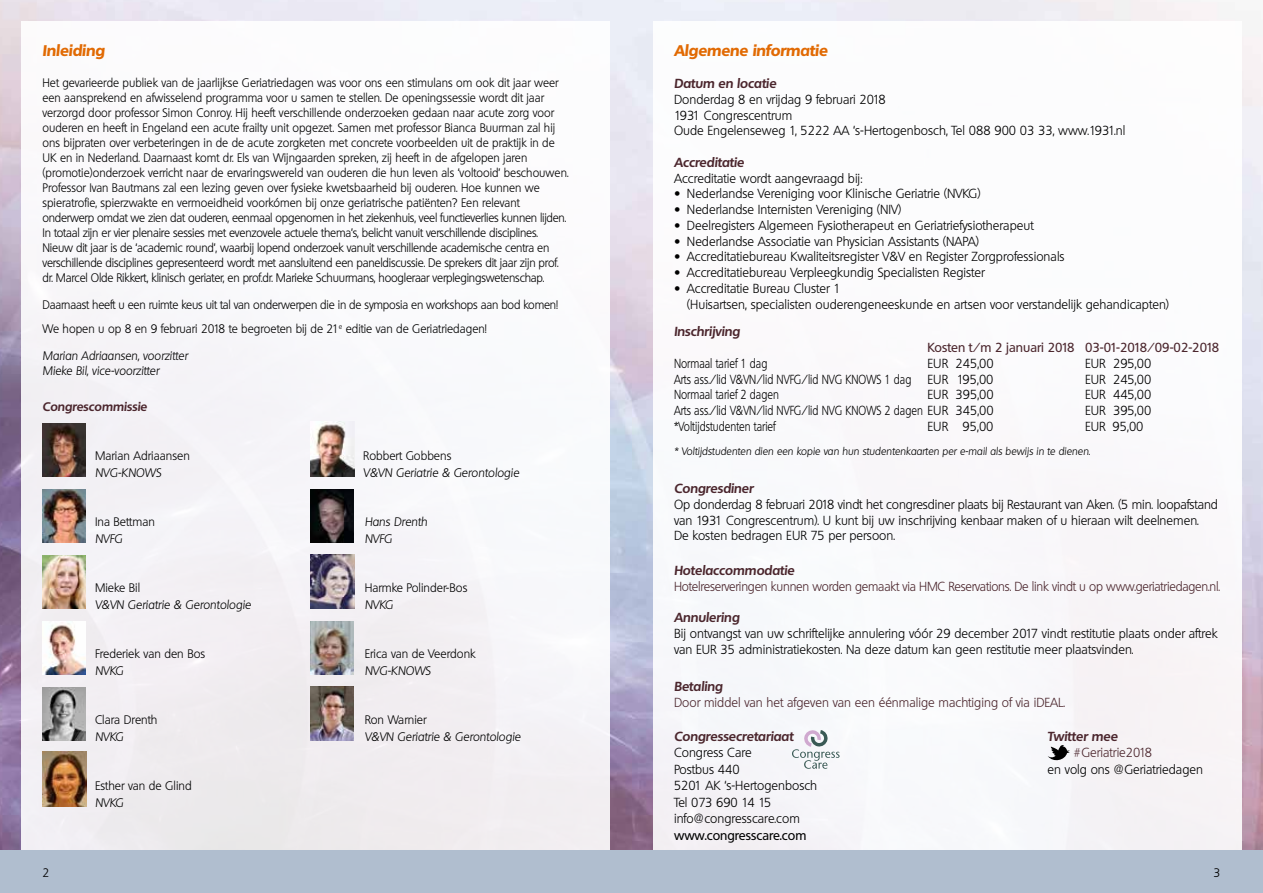
<style>
.page{position:relative;width:1263px;height:893px;background:#fff}
.page>*{position:absolute;margin:0;border:0;box-sizing:border-box;transform-origin:0 0}
.t1{font:italic 800 15px "Quebec";color:#e16a03}
.t2{font:300 12.75px/15.8px "Quebec";color:#000}
.t3{font:300 12.75px "Quebec";color:#000;scale:.85 1}
.t4{font:italic 700 12.75px "Quebec";color:#4b262d}
.t5{font:300 12.75px "Quebec";letter-spacing:-.02em;color:#4b262d}
.t6{font:300 12.75px "Quebec";color:#4b262d}
.t7{font:500 12.75px "Quebec";color:#4b262d}
.t8{font:500 12.75px "Quebec";color:#000}
.t9{font:300 12px/15px "Quebec";color:#000}
.t10{font:italic 300 12px/15px "Quebec";color:#000}
.t11{font:300 12px/24px "Quebec";letter-spacing:-.02em;color:#000}
.t12{font:italic 700 12px "Quebec";color:#4b262d}
.t13{font:italic 300 10.5px "Quebec";color:#000}
.s1{font-family:"Helvetica Neue LT Std";font-weight:400}
</style>
<div class="page">
<img style="left:0;top:0;width:1263px;height:850px">
<div style="left:21px;top:21px;width:589px;height:829px;background:linear-gradient(to right,#f4f2f5,#f9f8fa)"></div>
<div style="left:653px;top:21px;width:589px;height:829px;background:#fff"></div>
<div style="left:0;top:850px;width:631px;height:43px;background:#b0becf"></div>
<div style="left:631px;top:850px;width:632px;height:43px;background:#b0becf"></div>
<img style="left:43px;top:423px;width:42px;height:54px">
<img style="left:43px;top:489px;width:42px;height:54px">
<img style="left:43px;top:555px;width:42px;height:54px">
<img style="left:43px;top:621px;width:42px;height:54px">
<img style="left:43px;top:687px;width:42px;height:54px">
<img style="left:43px;top:752px;width:43px;height:54px">
<img style="left:311px;top:422px;width:43px;height:54px">
<img style="left:311px;top:489px;width:43px;height:54px">
<img style="left:311px;top:554px;width:43px;height:55px">
<img style="left:311px;top:621px;width:43px;height:54px">
<img style="left:311px;top:687px;width:43px;height:53px">
<svg style="left:792px;top:730px;width:48px;height:39px"></svg>
<svg style="left:1047px;top:745px;width:23px;height:15px"></svg>
<p class="t1" style="left:43px;top:40px;width:64px">Inleiding</p>
<p class="t9" style="left:43px;top:76px;width:527px">Het gevarieerde publiek van de jaarlijkse Geriatriedagen was voor ons een stimulans om ook dit jaar weer een aansprekend en afwisselend programma voor u samen te stellen. De openingssessie wordt dit jaar verzorgd door professor Simon Conroy. Hij heeft verschillende onderzoeken gedaan naar acute zorg voor ouderen en heeft in Engeland een acute frailty unit opgezet. Samen met professor Bianca Buurman zal hij ons bijpraten over verbeteringen in de de acute zorgketen met concrete voorbeelden uit de praktijk in de UK en in Nederland. Daarnaast komt dr. Els van Wijngaarden spreken, zij heeft in de afgelopen jaren (promotie)onderzoek verricht naar de ervaringswereld van ouderen die hun leven als ‘voltooid’ beschouwen.<br>Professor Ivan Bautmans zal een lezing geven over fysieke kwetsbaarheid bij ouderen. Hoe kunnen we spieratrofie, spierzwakte en vermoeidheid voorkómen bij onze geriatrische patiënten? Een relevant onderwerp omdat we zien dat ouderen, eenmaal opgenomen in het ziekenhuis, veel functieverlies kunnen lijden.<br>In totaal zijn er vier plenaire sessies met evenzovele actuele thema’s, belicht vanuit verschillende disciplines.<br>Nieuw dit jaar is de ‘academic round’, waarbij lopend onderzoek vanuit verschillende academische centra en verschillende disciplines gepresenteerd wordt met aansluitend een paneldiscussie. De sprekers dit jaar zijn prof. dr. Marcel Olde Rikkert, klinisch geriater, en prof.dr. Marieke Schuurmans, hoogleraar verplegingswetenschap.</p>
<p class="t11" style="left:43px;top:293px;width:517px">Daarnaast heeft u een ruimte keus uit tal van onderwerpen die in de symposia en workshops aan bod komen!<br>We hopen u op 8 en 9 februari 2018 te begroeten bij de 21<sup>e</sup> editie van de Geriatriedagen!</p>
<p class="t10" style="left:43px;top:349px;width:147px">Marian Adriaansen, voorzitter<br>Mieke Bil, vice-voorzitter</p>
<p class="t12" style="left:43px;top:399px;width:106px">Congrescommissie</p>
<p class="t9" style="left:95px;top:448px;width:96px">Marian Adriaansen</p>
<p class="t10" style="left:95px;top:465px;width:68px">NVG-KNOWS</p>
<p class="t9" style="left:363px;top:448px;width:90px">Robbert Gobbens</p>
<p class="t10" style="left:363px;top:465px;width:158px">V&amp;VN Geriatrie &amp; Gerontologie</p>
<p class="t10" style="left:365px;top:514px;width:64px;line-height:16.5px">Hans Drenth<br>NVFG</p>
<p class="t9" style="left:95px;top:514px;width:61px">Ina Bettman</p>
<p class="t10" style="left:95px;top:531px;width:29px">NVFG</p>
<p class="t9" style="left:95px;top:580px;width:47px">Mieke Bil</p>
<p class="t10" style="left:95px;top:597px;width:158px">V&amp;VN Geriatrie &amp; Gerontologie</p>
<p class="t9" style="left:95px;top:646px;width:112px">Frederiek van den Bos</p>
<p class="t10" style="left:95px;top:663px;width:30px">NVKG</p>
<p class="t9" style="left:95px;top:712px;width:64px">Clara Drenth</p>
<p class="t10" style="left:95px;top:729px;width:30px">NVKG</p>
<p class="t9" style="left:95px;top:778px;width:98px">Esther van de Glind</p>
<p class="t10" style="left:95px;top:795px;width:30px">NVKG</p>
<p class="t9" style="left:365px;top:580px;width:104px">Harmke Polinder-Bos</p>
<p class="t10" style="left:365px;top:597px;width:30px">NVKG</p>
<p class="t9" style="left:365px;top:646px;width:113px">Erica van de Veerdonk</p>
<p class="t10" style="left:365px;top:663px;width:68px">NVG-KNOWS</p>
<p class="t9" style="left:365px;top:712px;width:63px">Ron Warnier</p>
<p class="t10" style="left:365px;top:729px;width:158px">V&amp;VN Geriatrie &amp; Gerontologie</p>
<p class="t1" style="left:674px;top:40px;width:155px">Algemene informatie</p>
<p class="t4" style="left:674px;top:75px;width:104px">Datum en locatie</p>
<p class="t2" style="left:674px;top:91px;width:453px">Donderdag 8 en vrijdag 9 februari 2018<br>1931 Congrescentrum<br>Oude Engelenseweg 1, 5222 AA ‘s-Hertogenbosch, Tel 088 900 03 33, www.1931.nl</p>
<p class="t4" style="left:674px;top:154px;width:72px">Accreditatie</p>
<p class="t2" style="left:674px;top:170px;width:190px">Accreditatie wordt aangevraagd bij:</p>
<p class="t2" style="left:674px;top:186px;width:308px"><span class="s1">•</span> Nederlandse Vereniging voor Klinische Geriatrie (NVKG)</p>
<p class="t2" style="left:674px;top:202px;width:229px"><span class="s1">•</span> Nederlandse Internisten Vereniging (NIV)</p>
<p class="t2" style="left:674px;top:217px;width:361px"><span class="s1">•</span> Deelregisters Algemeen Fysiotherapeut en Geriatriefysiotherapeut</p>
<p class="t2" style="left:674px;top:233px;width:306px"><span class="s1">•</span> Nederlandse Associatie van Physician Assistants (NAPA)</p>
<p class="t2" style="left:674px;top:249px;width:392px"><span class="s1">•</span> Accreditatiebureau Kwaliteitsregister V&amp;V en Register Zorgprofessionals</p>
<p class="t2" style="left:674px;top:265px;width:312px"><span class="s1">•</span> Accreditatiebureau Verpleegkundig Specialisten Register</p>
<p class="t2" style="left:687px;top:280px;width:484px;text-indent:-13px"><span class="s1">•</span> Accreditatie Bureau Cluster 1<br>(Huisartsen, specialisten ouderengeneeskunde en artsen voor verstandelijk gehandicapten)</p>
<p class="t4" style="left:674px;top:323px;width:68px">Inschrijving</p>
<p class="t7" style="left:927px;top:339px;width:293px">Kosten t/m 2 januari 2018 03-01-2018/09-02-2018</p>
<p class="t3" style="left:674px;top:355px;width:111px">Normaal tarief 1 dag</p>
<p class="t2" style="left:927px;top:355px;width:68px">EUR 245,00</p>
<p class="t2" style="left:1085px;top:355px;width:68px">EUR 295,00</p>
<p class="t3" style="left:674px;top:371px;width:281px">Arts ass./lid V&amp;VN/lid NVFG/lid NVG KNOWS 1 dag</p>
<p class="t2" style="left:927px;top:371px;width:68px">EUR 195,00</p>
<p class="t2" style="left:1085px;top:371px;width:68px">EUR 245,00</p>
<p class="t3" style="left:674px;top:387px;width:125px">Normaal tarief 2 dagen</p>
<p class="t2" style="left:927px;top:387px;width:68px">EUR 395,00</p>
<p class="t2" style="left:1085px;top:387px;width:68px">EUR 445,00</p>
<p class="t3" style="left:674px;top:402px;width:378px">Arts ass./lid V&amp;VN/lid NVFG/lid NVG KNOWS 2 dagen EUR 345,00</p>
<p class="t2" style="left:1085px;top:403px;width:68px">EUR 395,00</p>
<p class="t3" style="left:674px;top:418px;width:121px">*Voltijdstudenten tarief</p>
<p class="t2" style="left:927px;top:418px;width:68px">EUR 95,00</p>
<p class="t2" style="left:1085px;top:418px;width:60px">EUR 95,00</p>
<p class="t13" style="left:674px;top:444px;width:418px">* Voltijdstudenten dien een kopie van hun studentenkaarten per e-mail als bewijs in te dienen.</p>
<p class="t4" style="left:674px;top:480px;width:81px">Congresdiner</p>
<p class="t2" style="left:674px;top:496px;width:545px">Op donderdag 8 februari 2018 vindt het congresdiner plaats bij Restaurant van Aken. (5 min. loopafstand van 1931 Congrescentrum). U kunt bij uw inschrijving kenbaar maken of u hieraan wilt deelnemen.<br>De kosten bedragen EUR 75 per persoon.</p>
<p class="t4" style="left:674px;top:562px;width:122px">Hotelaccommodatie</p>
<p class="t5" style="left:674px;top:578px;width:547px">Hotelreserveringen kunnen worden gemaakt via HMC Reservations. De link vindt u op www.geriatriedagen.nl.</p>
<p class="t4" style="left:674px;top:609px;width:67px">Annulering</p>
<p class="t2" style="left:674px;top:625px;width:545px">Bij ontvangst van uw schriftelijke annulering vóór 29 december 2017 vindt restitutie plaats onder aftrek van EUR 35 administratiekosten. Na deze datum kan geen restitutie meer plaatsvinden.</p>
<p class="t4" style="left:674px;top:678px;width:50px">Betaling</p>
<p class="t6" style="left:674px;top:694px;width:393px">Door middel van het afgeven van een éénmalige machtiging of via iDEAL.</p>
<p class="t4" style="left:674px;top:728px;width:121px">Congressecretariaat</p>
<p class="t4" style="left:1047px;top:728px;width:72px">Twitter mee</p>
<p class="t2" style="left:674px;top:745px;width:79px">Congress Care</p>
<p class="t6" style="left:1073px;top:744px;width:80px">#Geriatrie2018</p>
<p class="t2" style="left:674px;top:761px;width:67px">Postbus 440</p>
<p class="t2" style="left:1047px;top:761px;width:157px">en volg ons @Geriatriedagen</p>
<p class="t2" style="left:674px;top:777px;width:145px;line-height:16.5px">5201 AK ‘s-Hertogenbosch<br>Tel 073 690 14 15 info@congresscare.com</p>
<p class="t8" style="left:674px;top:827px;width:134px">www.congresscare.com</p>
<p class="t9" style="left:43px;top:865px;width:8px">2</p>
<p class="t9" style="left:1213px;top:865px;width:8px">3</p>
</div>
